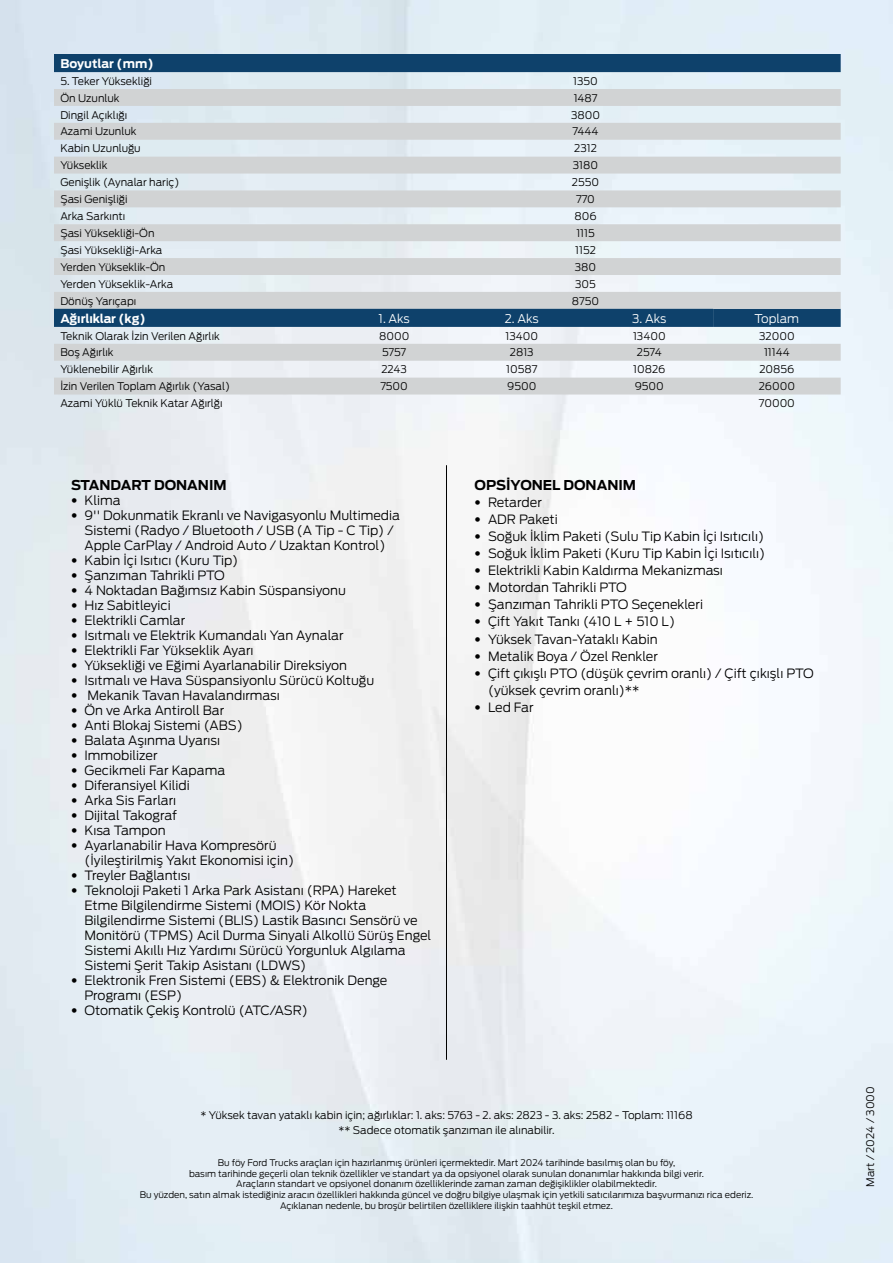
<style>
.page{position:relative;width:893px;height:1263px;background:#fff}
.page>*{position:absolute;margin:0;border:0;box-sizing:border-box;transform-origin:0 0}
.t1{font:700 13.5px "Ford Antenna";color:#000}
.t2{font:300 12.75px/15px "Ford Antenna";color:#000}
.t3{font:700 12px "Ford Antenna";letter-spacing:-.01em;color:#fff}
.t4{font:300 12px "Ford Antenna";color:#fff}
.t5{font:300 10.5px/15px "Ford Antenna";color:#000;text-align:center}
.t6{font:300 9px/10.8px "Ford Antenna";color:#000;text-align:center}
.s1{font-family:"Helvetica Neue LT Std";font-stretch:condensed}
</style>
<div class="page">
<hr style="left:446px;top:465px;width:1px;height:595px;background:#000">
<svg style="left:54px;top:54px;width:787px;height:35px;fill:#0e416b"></svg>
<svg style="left:54px;top:89px;width:787px;height:305px;fill:#d1d3d4"></svg>
<div style="left:54px;top:309px;width:659px;height:18px;background:#0e416b"></div>
<p class="t3" style="left:60px;top:53px;width:95px">Boyutlar (mm)</p>
<p class="t5" style="left:60px;top:72px;width:93px">5. Teker Yüksekliği</p>
<p class="t5" style="left:573px;top:72px;width:26px">1350</p>
<p class="t5" style="left:60px;top:89px;width:61px">Ön Uzunluk</p>
<p class="t5" style="left:574px;top:89px;width:25px">1487</p>
<p class="t5" style="left:60px;top:106px;width:68px">Dingil Açıklığı</p>
<p class="t5" style="left:571px;top:106px;width:31px">3800</p>
<p class="t5" style="left:60px;top:123px;width:78px">Azami Uzunluk</p>
<p class="t5" style="left:572px;top:123px;width:28px">7444</p>
<p class="t5" style="left:60px;top:140px;width:82px">Kabin Uzunluğu</p>
<p class="t5" style="left:574px;top:140px;width:24px">2312</p>
<p class="t5" style="left:60px;top:157px;width:49px">Yükseklik</p>
<p class="t5" style="left:573px;top:157px;width:27px">3180</p>
<p class="t5" style="left:60px;top:174px;width:121px">Genişlik (Aynalar hariç)</p>
<p class="t5" style="left:572px;top:174px;width:29px">2550</p>
<p class="t5" style="left:60px;top:191px;width:69px">Şasi Genişliği</p>
<p class="t5" style="left:576px;top:191px;width:20px">770</p>
<p class="t5" style="left:60px;top:207px;width:66px">Arka Sarkıntı</p>
<p class="t5" style="left:574px;top:207px;width:24px">806</p>
<p class="t5" style="left:60px;top:224px;width:96px">Şasi Yüksekliği-Ön</p>
<p class="t5" style="left:576px;top:224px;width:20px">1115</p>
<p class="t5" style="left:60px;top:241px;width:104px">Şasi Yüksekliği-Arka</p>
<p class="t5" style="left:575px;top:241px;width:22px">1152</p>
<p class="t5" style="left:60px;top:258px;width:106px">Yerden Yükseklik-Ön</p>
<p class="t5" style="left:575px;top:258px;width:23px">380</p>
<p class="t5" style="left:60px;top:275px;width:114px">Yerden Yükseklik-Arka</p>
<p class="t5" style="left:575px;top:275px;width:22px">305</p>
<p class="t5" style="left:60px;top:292px;width:78px">Dönüş Yarıçapı</p>
<p class="t5" style="left:572px;top:292px;width:29px">8750</p>
<p class="t3" style="left:60px;top:307px;width:87px">Ağırlıklar (kg)</p>
<p class="t4" style="left:379px;top:308px;width:33px">1. Aks</p>
<p class="t4" style="left:505px;top:308px;width:35px">2. Aks</p>
<p class="t4" style="left:632px;top:308px;width:36px">3. Aks</p>
<p class="t4" style="left:755px;top:308px;width:46px">Toplam</p>
<p class="t5" style="left:60px;top:327px;width:161px">Teknik Olarak İzin Verilen Ağırlık</p>
<p class="t5" style="left:379px;top:327px;width:32px">8000</p>
<p class="t5" style="left:505px;top:327px;width:34px">13400</p>
<p class="t5" style="left:633px;top:327px;width:34px">13400</p>
<p class="t5" style="left:759px;top:327px;width:37px">32000</p>
<p class="t5" style="left:60px;top:344px;width:55px">Boş Ağırlık</p>
<p class="t5" style="left:382px;top:344px;width:26px">5757</p>
<p class="t5" style="left:510px;top:344px;width:25px">2813</p>
<p class="t5" style="left:637px;top:344px;width:26px">2574</p>
<p class="t5" style="left:764px;top:344px;width:27px">11144</p>
<p class="t5" style="left:60px;top:361px;width:94px">Yüklenebilir Ağırlık</p>
<p class="t5" style="left:381px;top:361px;width:27px">2243</p>
<p class="t5" style="left:506px;top:361px;width:33px">10587</p>
<p class="t5" style="left:633px;top:361px;width:34px">10826</p>
<p class="t5" style="left:759px;top:361px;width:37px">20856</p>
<p class="t5" style="left:60px;top:378px;width:171px">İzin Verilen Toplam Ağırlık (Yasal)</p>
<p class="t5" style="left:380px;top:378px;width:29px">7500</p>
<p class="t5" style="left:507px;top:378px;width:31px">9500</p>
<p class="t5" style="left:635px;top:378px;width:31px">9500</p>
<p class="t5" style="left:759px;top:378px;width:38px">26000</p>
<p class="t5" style="left:60px;top:395px;width:164px">Azami Yüklü Teknik Katar Ağırlğı</p>
<p class="t5" style="left:759px;top:395px;width:38px">70000</p>
<p class="t1" style="left:71px;top:472px;width:157px">STANDART DONANIM</p>
<p class="t2" style="left:71px;top:491px;width:51px"><span class="s1">•</span> Klima</p>
<p class="t2" style="left:71px;top:506px;width:331px;text-align:center"><span class="s1">•</span> 9'' Dokunmatik Ekranlı ve Navigasyonlu Multimedia<br>Sistemi (Radyo / Bluetooth / USB (A Tip - C Tip) /<br>Apple CarPlay / Android Auto / Uzaktan Kontrol)</p>
<p class="t2" style="left:71px;top:551px;width:169px"><span class="s1">•</span> Kabin İçi Isıtıcı (Kuru Tip)</p>
<p class="t2" style="left:71px;top:566px;width:155px"><span class="s1">•</span> Şanzıman Tahrikli PTO</p>
<p class="t2" style="left:71px;top:581px;width:276px"><span class="s1">•</span> 4 Noktadan Bağımsız Kabin Süspansiyonu</p>
<p class="t2" style="left:71px;top:596px;width:101px"><span class="s1">•</span> Hız Sabitleyici</p>
<p class="t2" style="left:71px;top:611px;width:116px"><span class="s1">•</span> Elektrikli Camlar</p>
<p class="t2" style="left:71px;top:626px;width:274px"><span class="s1">•</span> Isıtmalı ve Elektrik Kumandalı Yan Aynalar</p>
<p class="t2" style="left:71px;top:641px;width:184px"><span class="s1">•</span> Elektrikli Far Yükseklik Ayarı</p>
<p class="t2" style="left:71px;top:656px;width:278px"><span class="s1">•</span> Yüksekliği ve Eğimi Ayarlanabilir Direksiyon</p>
<p class="t2" style="left:71px;top:671px;width:305px"><span class="s1">•</span> Isıtmalı ve Hava Süspansiyonlu Sürücü Koltuğu</p>
<p class="t2" style="left:71px;top:686px;width:210px"><span class="s1">•</span> Mekanik Tavan Havalandırması</p>
<p class="t2" style="left:71px;top:701px;width:155px"><span class="s1">•</span> Ön ve Arka Antiroll Bar</p>
<p class="t2" style="left:71px;top:716px;width:173px"><span class="s1">•</span> Anti Blokaj Sistemi (ABS)</p>
<p class="t2" style="left:71px;top:731px;width:151px"><span class="s1">•</span> Balata Aşınma Uyarısı</p>
<p class="t2" style="left:71px;top:746px;width:88px"><span class="s1">•</span> Immobilizer</p>
<p class="t2" style="left:71px;top:761px;width:156px"><span class="s1">•</span> Gecikmeli Far Kapama</p>
<p class="t2" style="left:71px;top:776px;width:120px"><span class="s1">•</span> Diferansiyel Kilidi</p>
<p class="t2" style="left:71px;top:791px;width:107px"><span class="s1">•</span> Arka Sis Farları</p>
<p class="t2" style="left:71px;top:806px;width:108px"><span class="s1">•</span> Dijital Takograf</p>
<p class="t2" style="left:71px;top:821px;width:96px"><span class="s1">•</span> Kısa Tampon</p>
<p class="t2" style="left:84px;top:836px;width:211px;text-indent:-14px"><span class="s1">•</span> Ayarlanabilir Hava Kompresörü (İyileştirilmiş Yakıt Ekonomisi için)</p>
<p class="t2" style="left:71px;top:866px;width:121px"><span class="s1">•</span> Treyler Bağlantısı</p>
<p class="t2" style="left:84px;top:881px;width:348px;text-indent:-14px"><span class="s1">•</span> Teknoloji Paketi 1 Arka Park Asistanı (RPA) Hareket Etme Bilgilendirme Sistemi (MOIS) Kör Nokta Bilgilendirme Sistemi (BLIS) Lastik Basıncı Sensörü ve Monitörü (TPMS) Acil Durma Sinyali Alkollü Sürüş Engel Sistemi Akıllı Hız Yardımı Sürücü Yorgunluk Algılama Sistemi Şerit Takip Asistanı (LDWS)</p>
<p class="t2" style="left:84px;top:971px;width:304px;text-indent:-14px"><span class="s1">•</span> Elektronik Fren Sistemi (EBS) &amp; Elektronik Denge<br>Programı (ESP)</p>
<p class="t2" style="left:71px;top:1001px;width:238px"><span class="s1">•</span> Otomatik Çekiş Kontrolü (ATC/ASR)</p>
<p class="t1" style="left:475px;top:472px;width:163px">OPSİYONEL DONANIM</p>
<p class="t2" style="left:475px;top:493px;width:69px"><span class="s1">•</span> Retarder</p>
<p class="t2" style="left:475px;top:510px;width:85px"><span class="s1">•</span> ADR Paketi</p>
<p class="t2" style="left:475px;top:527px;width:291px"><span class="s1">•</span> Soğuk İklim Paketi (Sulu Tip Kabin İçi Isıtıcılı)</p>
<p class="t2" style="left:475px;top:544px;width:292px"><span class="s1">•</span> Soğuk İklim Paketi (Kuru Tip Kabin İçi Isıtıcılı)</p>
<p class="t2" style="left:475px;top:561px;width:250px"><span class="s1">•</span> Elektrikli Kabin Kaldırma Mekanizması</p>
<p class="t2" style="left:475px;top:579px;width:154px"><span class="s1">•</span> Motordan Tahrikli PTO</p>
<p class="t2" style="left:475px;top:596px;width:230px"><span class="s1">•</span> Şanzıman Tahrikli PTO Seçenekleri</p>
<p class="t2" style="left:475px;top:613px;width:202px"><span class="s1">•</span> Çift Yakıt Tankı (410 L + 510 L)</p>
<p class="t2" style="left:475px;top:630px;width:185px"><span class="s1">•</span> Yüksek Tavan-Yataklı Kabin</p>
<p class="t2" style="left:475px;top:647px;width:185px"><span class="s1">•</span> Metalik Boya / Özel Renkler</p>
<p class="t2" style="left:488px;top:663px;width:327px;line-height:17.1px;text-indent:-14px"><span class="s1">•</span> Çift çıkışlı PTO (düşük çevrim oranlı) / Çift çıkışlı PTO (yüksek çevrim oranlı)**</p>
<p class="t2" style="left:475px;top:698px;width:61px"><span class="s1">•</span> Led Far</p>
<p class="t5" style="left:200px;top:1106px;width:494px">* Yüksek tavan yataklı kabin için; ağırlıklar: 1. aks: 5763 - 2. aks: 2823 - 3. aks: 2582 - Toplam: 11168 ** Sadece otomatik şanzıman ile alınabilir.</p>
<p class="t6" style="left:140px;top:1156px;width:615px">Bu föy Ford Trucks araçları için hazırlanmış ürünleri içermektedir. Mart 2024 tarihinde basılmış olan bu föy,<br>basım tarihinde geçerli olan teknik özellikler ve standart ya da opsiyonel olarak sunulan donanımlar hakkında bilgi verir.<br>Araçların standart ve opsiyonel donanım özelliklerinde zaman zaman değişiklikler olabilmektedir.<br>Bu yüzden, satın almak istediğiniz aracın özellikleri hakkında güncel ve doğru bilgiye ulaşmak için yetkili satıcılarımıza başvurmanızı rica ederiz.<br>Açıklanan nedenle, bu broşür belirtilen özelliklere ilişkin taahhüt teşkil etmez.</p>
<p class="t5" style="left:862px;top:1187px;width:102px;rotate:-90deg">Mart / 2024 / 3000</p>
</div>
